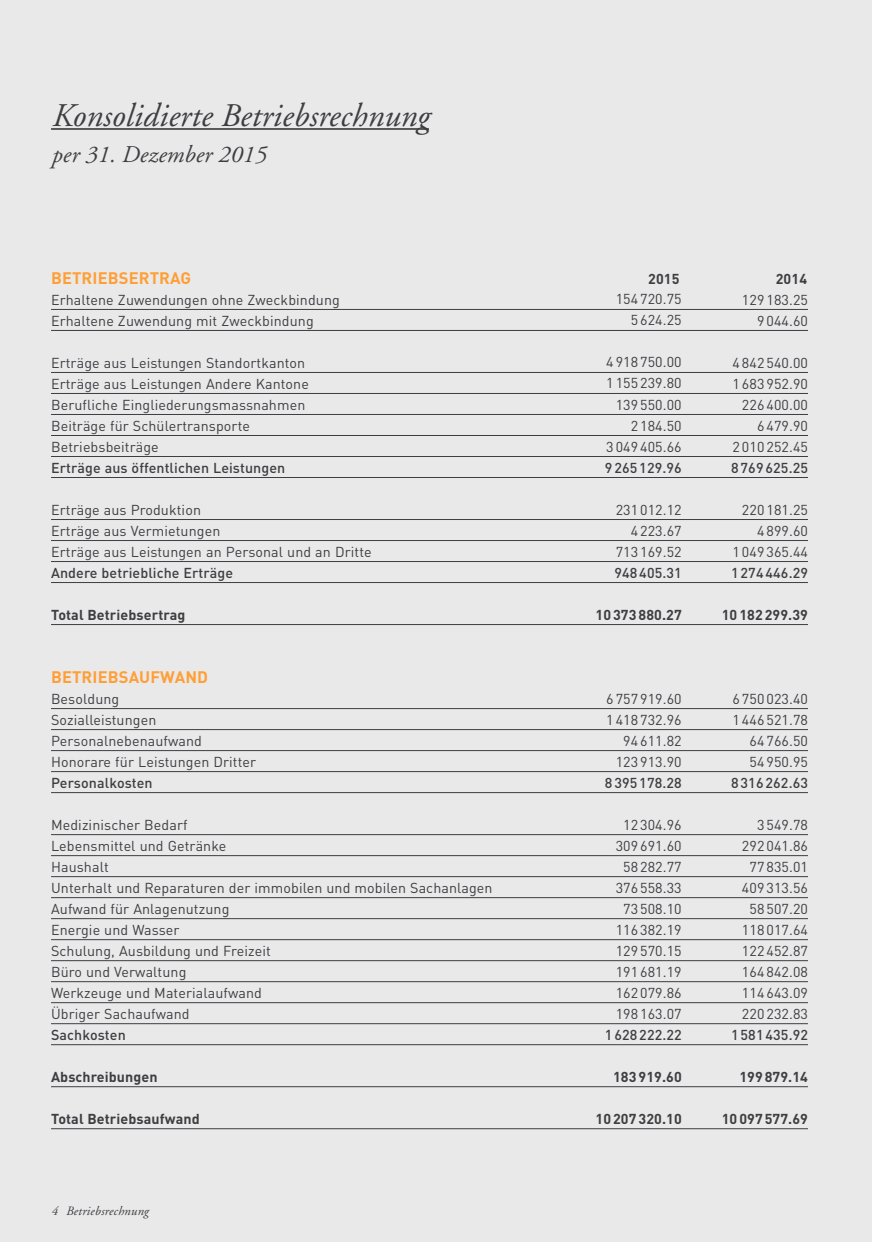
<style>
.page{position:relative;width:872px;height:1242px;background:#e9e9ea}
.page>*{position:absolute;margin:0;border:0;box-sizing:border-box;transform-origin:0 0}
.t1{font:italic 33px "Adobe Garamond";letter-spacing:.005em;color:#3e3d40}
.t2{font:italic 24px "Adobe Garamond";letter-spacing:.005em;color:#3e3d40}
.t3{font:700 16.5px "DIN";letter-spacing:.005em;color:#ff9f36}
.t4{font:14.25px/21px "DIN";letter-spacing:.005em;color:#3e3d40;text-align:right}
.t5{font:500 14.25px "DIN";letter-spacing:.005em;color:#3e3d40}
.t6{font:700 14.25px "DIN";letter-spacing:.005em;color:#3e3d40}
.t7{font:italic 12.75px "Adobe Garamond";letter-spacing:.015em;color:#3e3d40}
</style>
<div class="page">
<hr style="left:51px;top:128px;width:378px;height:2px;background:#3e3d40">
<hr style="left:51px;top:309px;width:757px;height:1px;background:#3e3d40">
<hr style="left:51px;top:330px;width:757px;height:1px;background:#3e3d40">
<hr style="left:51px;top:372px;width:757px;height:1px;background:#3e3d40">
<hr style="left:51px;top:393px;width:757px;height:1px;background:#3e3d40">
<hr style="left:51px;top:414px;width:757px;height:1px;background:#3e3d40">
<hr style="left:51px;top:435px;width:757px;height:1px;background:#3e3d40">
<hr style="left:51px;top:456px;width:757px;height:1px;background:#3e3d40">
<hr style="left:51px;top:477px;width:757px;height:1px;background:#3e3d40">
<hr style="left:51px;top:519px;width:757px;height:1px;background:#3e3d40">
<hr style="left:51px;top:540px;width:757px;height:1px;background:#3e3d40">
<hr style="left:51px;top:561px;width:757px;height:1px;background:#3e3d40">
<hr style="left:51px;top:582px;width:757px;height:1px;background:#3e3d40">
<hr style="left:51px;top:624px;width:757px;height:1px;background:#3e3d40">
<hr style="left:51px;top:708px;width:757px;height:1px;background:#3e3d40">
<hr style="left:51px;top:729px;width:757px;height:1px;background:#3e3d40">
<hr style="left:51px;top:750px;width:757px;height:1px;background:#3e3d40">
<hr style="left:51px;top:771px;width:757px;height:1px;background:#3e3d40">
<hr style="left:51px;top:792px;width:757px;height:1px;background:#3e3d40">
<hr style="left:51px;top:834px;width:757px;height:1px;background:#3e3d40">
<hr style="left:51px;top:855px;width:757px;height:1px;background:#3e3d40">
<hr style="left:51px;top:876px;width:757px;height:1px;background:#3e3d40">
<hr style="left:51px;top:897px;width:757px;height:1px;background:#3e3d40">
<hr style="left:51px;top:918px;width:757px;height:1px;background:#3e3d40">
<hr style="left:51px;top:939px;width:757px;height:1px;background:#3e3d40">
<hr style="left:51px;top:960px;width:757px;height:1px;background:#3e3d40">
<hr style="left:51px;top:981px;width:757px;height:1px;background:#3e3d40">
<hr style="left:51px;top:1002px;width:757px;height:1px;background:#3e3d40">
<hr style="left:51px;top:1023px;width:757px;height:1px;background:#3e3d40">
<hr style="left:51px;top:1044px;width:757px;height:1px;background:#3e3d40">
<hr style="left:51px;top:1086px;width:757px;height:1px;background:#3e3d40">
<hr style="left:51px;top:1128px;width:757px;height:1px;background:#3e3d40">
<h1 class="t1" style="left:51px;top:98px;width:379px">Konsolidierte Betriebsrechnung</h1>
<h2 class="t2" style="left:51px;top:141px;width:216px">per 31. Dezember 2015</h2>
<p class="t3" style="left:51px;top:267px;width:142px">BETRIEBSERTRAG</p>
<p class="t6" style="left:648px;top:269px;width:33px">2015</p>
<p class="t6" style="left:776px;top:269px;width:33px">2014</p>
<p class="t4" style="left:51px;top:289px;width:290px;text-align:left">Erhaltene Zuwendungen ohne Zweckbindung<br>Erhaltene Zuwendung mit Zweckbindung</p>
<p class="t4" style="left:51px;top:352px;width:259px;text-align:left">Erträge aus Leistungen Standortkanton Erträge aus Leistungen Andere Kantone Berufliche Eingliederungsmassnahmen Beiträge für Schülertransporte Betriebsbeiträge</p>
<p class="t5" style="left:51px;top:458px;width:236px">Erträge aus öffentlichen Leistungen</p>
<p class="t4" style="left:51px;top:499px;width:322px;text-align:left">Erträge aus Produktion<br>Erträge aus Vermietungen<br>Erträge aus Leistungen an Personal und an Dritte</p>
<p class="t5" style="left:51px;top:564px;width:184px">Andere betriebliche Erträge</p>
<p class="t6" style="left:51px;top:605px;width:136px">Total Betriebsertrag</p>
<p class="t4" style="left:615px;top:288px;width:68px">154 720.75<br>5 624.25</p>
<p class="t4" style="left:606px;top:351px;width:77px">4 918 750.00<br>1 155 239.80<br>139 550.00<br>2 184.50<br>3 049 405.66</p>
<p class="t5" style="left:605px;top:458px;width:78px">9 265 129.96</p>
<p class="t4" style="left:615px;top:498px;width:68px">231 012.12<br>4 223.67<br>713 169.52</p>
<p class="t5" style="left:614px;top:563px;width:69px">948 405.31</p>
<p class="t6" style="left:595px;top:605px;width:88px">10 373 880.27</p>
<p class="t4" style="left:742px;top:289px;width:68px">129 183.25<br>9 044.60</p>
<p class="t4" style="left:732px;top:352px;width:77px">4 842 540.00<br>1 683 952.90<br>226 400.00<br>6 479.90<br>2 010 252.45</p>
<p class="t5" style="left:731px;top:458px;width:78px">8 769 625.25</p>
<p class="t4" style="left:732px;top:499px;width:77px">220 181.25<br>4 899.60<br>1 049 365.44</p>
<p class="t5" style="left:731px;top:563px;width:78px">1 274 446.29</p>
<p class="t6" style="left:722px;top:605px;width:88px">10 182 299.39</p>
<p class="t3" style="left:51px;top:666px;width:159px">BETRIEBSAUFWAND</p>
<p class="t4" style="left:51px;top:688px;width:207px;text-align:left">Besoldung<br>Sozialleistungen<br>Personalnebenaufwand<br>Honorare für Leistungen Dritter</p>
<p class="t5" style="left:51px;top:773px;width:103px">Personalkosten</p>
<p class="t4" style="left:51px;top:814px;width:443px;text-align:left">Medizinischer Bedarf<br>Lebensmittel und Getränke<br>Haushalt<br>Unterhalt und Reparaturen der immobilen und mobilen Sachanlagen<br>Aufwand für Anlagenutzung<br>Energie und Wasser<br>Schulung, Ausbildung und Freizeit<br>Büro und Verwaltung<br>Werkzeuge und Materialaufwand<br>Übriger Sachaufwand</p>
<p class="t5" style="left:51px;top:1026px;width:76px">Sachkosten</p>
<p class="t6" style="left:51px;top:1067px;width:108px">Abschreibungen</p>
<p class="t6" style="left:51px;top:1109px;width:150px">Total Betriebsaufwand</p>
<p class="t7" style="left:51px;top:1204px;width:99px">4 Betriebsrechnung</p>
<p class="t4" style="left:606px;top:687px;width:77px">6 757 919.60<br>1 418 732.96<br>94 611.82<br>123 913.90</p>
<p class="t5" style="left:605px;top:773px;width:78px">8 395 178.28</p>
<p class="t4" style="left:615px;top:813px;width:68px;text-align:center">12 304.96<br>309 691.60<br>58 282.77<br>376 558.33<br>73 508.10<br>116 382.19<br>129 570.15<br>191 681.19<br>162 079.86<br>198 163.07</p>
<p class="t5" style="left:605px;top:1025px;width:78px">1 628 222.22</p>
<p class="t6" style="left:613px;top:1067px;width:70px">183 919.60</p>
<p class="t6" style="left:595px;top:1109px;width:88px">10 207 320.10</p>
<p class="t4" style="left:732px;top:688px;width:77px">6 750 023.40<br>1 446 521.78<br>64 766.50<br>54 950.95</p>
<p class="t5" style="left:731px;top:773px;width:78px">8 316 262.63</p>
<p class="t4" style="left:742px;top:814px;width:68px">3 549.78<br>292 041.86<br>77 835.01<br>409 313.56<br>58 507.20<br>118 017.64<br>122 452.87<br>164 842.08<br>114 643.09<br>220 232.83</p>
<p class="t5" style="left:731px;top:1025px;width:78px">1 581 435.92</p>
<p class="t6" style="left:739px;top:1067px;width:70px">199 879.14</p>
<p class="t6" style="left:722px;top:1109px;width:88px">10 097 577.69</p>
</div>
